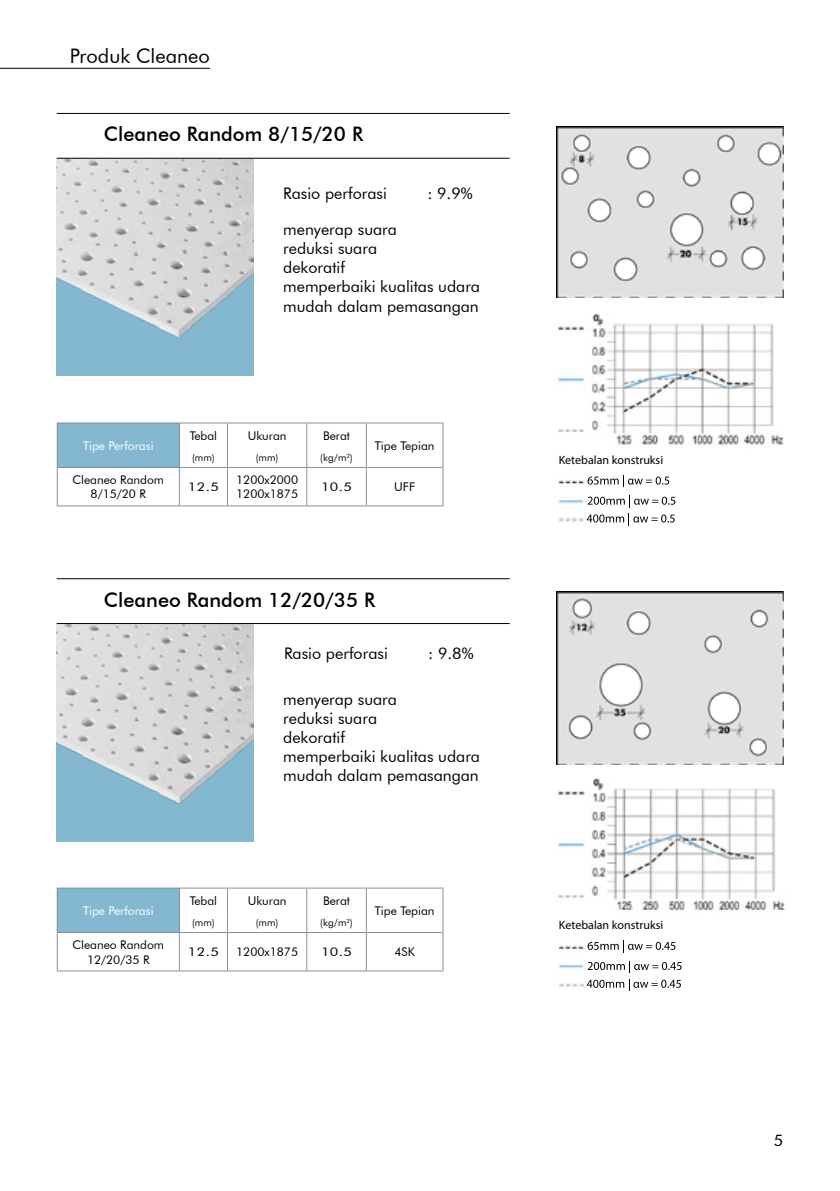
<style>
.page{position:relative;width:840px;height:1191px;background:#fff}
.page>*{position:absolute;margin:0;border:0;box-sizing:border-box;transform-origin:0 0}
.t1{font:500 20px "Futura BT";color:#000}
.t2{font:20px "Futura BT";color:#000}
.t3{font:16px/19.2px "Futura BT";color:#000}
.t4{font:12px/14.4px "Futura BT";color:#000;text-align:center}
.t5{font:12px "Myriad Pro";color:#000}
.t6{font:12px "Futura BT";color:#fff}
.t7{font:12px "Futura BT";color:#000;scale:1.2 1}
.t8{font:10px "Futura BT";color:#000}
</style>
<div class="page">
<hr style="left:0;top:68px;width:210px;height:1px;background:#000">
<div style="left:57px;top:158px;width:197px;height:217px;background:#83b8d0"></div>
<img style="left:57px;top:159px;width:197px;height:179px">
<div style="left:57px;top:423px;width:122px;height:44px;background:#83b8d0"></div>
<svg style="left:179px;top:423px;width:1px;height:44px"></svg>
<svg style="left:227px;top:423px;width:1px;height:44px"></svg>
<svg style="left:306px;top:423px;width:1px;height:44px"></svg>
<svg style="left:365px;top:423px;width:1px;height:44px"></svg>
<hr style="left:58px;top:467px;width:121px;height:1px;background:#869197">
<hr style="left:179px;top:467px;width:48px;height:1px;background:#869197">
<hr style="left:179px;top:468px;width:1px;height:37px;background:#869197">
<hr style="left:227px;top:467px;width:79px;height:1px;background:#869197">
<hr style="left:227px;top:468px;width:1px;height:37px;background:#869197">
<hr style="left:306px;top:467px;width:60px;height:1px;background:#869197">
<hr style="left:306px;top:468px;width:1px;height:37px;background:#869197">
<hr style="left:57px;top:422px;width:122px;height:1px;background:#869197">
<svg style="left:57px;top:423px;width:1px;height:44px"></svg>
<hr style="left:179px;top:422px;width:48px;height:1px;background:#869197">
<hr style="left:227px;top:422px;width:79px;height:1px;background:#869197">
<hr style="left:306px;top:422px;width:60px;height:1px;background:#869197">
<hr style="left:366px;top:422px;width:77px;height:1px;background:#869197">
<svg style="left:442px;top:423px;width:1px;height:44px"></svg>
<hr style="left:57px;top:467px;width:1px;height:38px;background:#869197">
<hr style="left:57px;top:505px;width:122px;height:1px;background:#869197">
<hr style="left:179px;top:505px;width:48px;height:1px;background:#869197">
<hr style="left:227px;top:505px;width:79px;height:1px;background:#869197">
<hr style="left:306px;top:505px;width:60px;height:1px;background:#869197">
<hr style="left:366px;top:467px;width:76px;height:1px;background:#869197">
<hr style="left:365px;top:468px;width:1px;height:37px;background:#869197">
<hr style="left:442px;top:467px;width:1px;height:38px;background:#869197">
<hr style="left:366px;top:505px;width:77px;height:1px;background:#869197">
<div style="left:57px;top:888px;width:122px;height:44px;background:#83b8d0"></div>
<svg style="left:179px;top:888px;width:1px;height:44px"></svg>
<svg style="left:227px;top:888px;width:1px;height:44px"></svg>
<svg style="left:306px;top:888px;width:1px;height:44px"></svg>
<svg style="left:365px;top:888px;width:1px;height:44px"></svg>
<hr style="left:58px;top:932px;width:121px;height:1px;background:#869197">
<hr style="left:179px;top:932px;width:48px;height:1px;background:#869197">
<hr style="left:179px;top:933px;width:1px;height:37px;background:#869197">
<hr style="left:227px;top:932px;width:79px;height:1px;background:#869197">
<hr style="left:227px;top:933px;width:1px;height:37px;background:#869197">
<hr style="left:306px;top:932px;width:60px;height:1px;background:#869197">
<hr style="left:306px;top:933px;width:1px;height:37px;background:#869197">
<hr style="left:57px;top:887px;width:122px;height:1px;background:#869197">
<svg style="left:57px;top:888px;width:1px;height:44px"></svg>
<hr style="left:179px;top:887px;width:48px;height:1px;background:#869197">
<hr style="left:227px;top:887px;width:79px;height:1px;background:#869197">
<hr style="left:306px;top:887px;width:60px;height:1px;background:#869197">
<hr style="left:366px;top:887px;width:77px;height:1px;background:#869197">
<svg style="left:442px;top:888px;width:1px;height:44px"></svg>
<hr style="left:57px;top:932px;width:1px;height:38px;background:#869197">
<hr style="left:57px;top:970px;width:122px;height:1px;background:#869197">
<hr style="left:179px;top:970px;width:48px;height:1px;background:#869197">
<hr style="left:227px;top:970px;width:79px;height:1px;background:#869197">
<hr style="left:306px;top:970px;width:60px;height:1px;background:#869197">
<hr style="left:366px;top:932px;width:76px;height:1px;background:#869197">
<hr style="left:365px;top:933px;width:1px;height:37px;background:#869197">
<hr style="left:442px;top:932px;width:1px;height:38px;background:#869197">
<hr style="left:366px;top:970px;width:77px;height:1px;background:#869197">
<hr style="left:57px;top:113px;width:452px;height:1px;background:#000">
<hr style="left:57px;top:578px;width:452px;height:1px;background:#000">
<div style="left:57px;top:624px;width:197px;height:217px;background:#83b8d0"></div>
<img style="left:57px;top:624px;width:197px;height:180px">
<img style="left:556px;top:126px;width:226px;height:172px">
<img style="left:557px;top:313px;width:225px;height:132px">
<img style="left:558px;top:480px;width:27px;height:4px">
<svg style="left:587px;top:475px;width:81px;height:12px"></svg>
<img style="left:558px;top:500px;width:27px;height:4px">
<svg style="left:587px;top:495px;width:88px;height:12px"></svg>
<img style="left:559px;top:518px;width:25px;height:4px">
<svg style="left:586px;top:513px;width:88px;height:12px"></svg>
<img style="left:556px;top:591px;width:226px;height:173px">
<img style="left:557px;top:779px;width:228px;height:132px">
<img style="left:558px;top:945px;width:27px;height:5px">
<svg style="left:587px;top:940px;width:88px;height:12px"></svg>
<img style="left:558px;top:965px;width:27px;height:4px">
<img style="left:559px;top:983px;width:26px;height:4px">
<svg style="left:586px;top:961px;width:95px;height:29px"></svg>
<hr style="left:57px;top:158px;width:452px;height:1px;background:#000">
<hr style="left:57px;top:623px;width:452px;height:1px;background:#000">
<p class="t2" style="left:70px;top:43px;width:142px">Produk Cleaneo</p>
<p class="t1" style="left:104px;top:122px;width:261px">Cleaneo Random 8/15/20 R</p>
<p class="t3" style="left:283px;top:183px;width:105px">Rasio perforasi</p>
<p class="t3" style="left:427px;top:183px;width:47px">: 9.9%</p>
<p class="t3" style="left:283px;top:219px;width:198px">menyerap suara<br>reduksi suara<br>dekoratif<br>memperbaiki kualitas udara mudah dalam pemasangan</p>
<p class="t6" style="left:83px;top:438px;width:72px">Tipe Perforasi</p>
<p class="t4" style="left:189px;top:428px;width:29px">Tebal</p>
<p class="t4" style="left:247px;top:428px;width:40px">Ukuran</p>
<p class="t4" style="left:323px;top:428px;width:29px">Berat</p>
<p class="t8" style="left:192px;top:451px;width:24px">(mm)</p>
<p class="t8" style="left:255px;top:451px;width:24px">(mm)</p>
<p class="t8" style="left:320px;top:451px;width:34px">(kg/m<sup>2</sup>)</p>
<p class="t4" style="left:374px;top:438px;width:61px">Tipe Tepian</p>
<p class="t4" style="left:72px;top:472px;width:93px">Cleaneo Random<br>8/15/20 R</p>
<p class="t7" style="left:188px;top:480px;width:27px">12.5</p>
<p class="t4" style="left:236px;top:472px;width:63px;text-align:left">1200x2000<br>1200x1875</p>
<p class="t7" style="left:321px;top:480px;width:27px">10.5</p>
<p class="t4" style="left:394px;top:480px;width:22px">UFF</p>
<p class="t1" style="left:104px;top:587px;width:273px">Cleaneo Random 12/20/35 R</p>
<p class="t3" style="left:284px;top:643px;width:105px">Rasio perforasi</p>
<p class="t3" style="left:428px;top:643px;width:47px">: 9.8%</p>
<p class="t3" style="left:283px;top:689px;width:198px">menyerap suara<br>reduksi suara<br>dekoratif<br>memperbaiki kualitas udara mudah dalam pemasangan</p>
<p class="t6" style="left:83px;top:903px;width:72px">Tipe Perforasi</p>
<p class="t4" style="left:189px;top:893px;width:29px">Tebal</p>
<p class="t4" style="left:247px;top:893px;width:40px">Ukuran</p>
<p class="t4" style="left:323px;top:893px;width:29px">Berat</p>
<p class="t8" style="left:192px;top:916px;width:24px">(mm)</p>
<p class="t8" style="left:255px;top:916px;width:24px">(mm)</p>
<p class="t8" style="left:320px;top:916px;width:34px">(kg/m<sup>2</sup>)</p>
<p class="t4" style="left:374px;top:903px;width:61px">Tipe Tepian</p>
<p class="t4" style="left:72px;top:937px;width:93px">Cleaneo Random<br>12/20/35 R</p>
<p class="t7" style="left:188px;top:944px;width:27px">12.5</p>
<p class="t4" style="left:236px;top:944px;width:63px">1200x1875</p>
<p class="t7" style="left:321px;top:944px;width:27px">10.5</p>
<p class="t4" style="left:394px;top:944px;width:22px">4SK</p>
<p class="t5" style="left:558px;top:452px;width:106px">Ketebalan konstruksi</p>
<p class="t5" style="left:558px;top:917px;width:106px">Ketebalan konstruksi</p>
<p class="t3" style="left:773px;top:1131px;width:11px">5</p>
</div>
